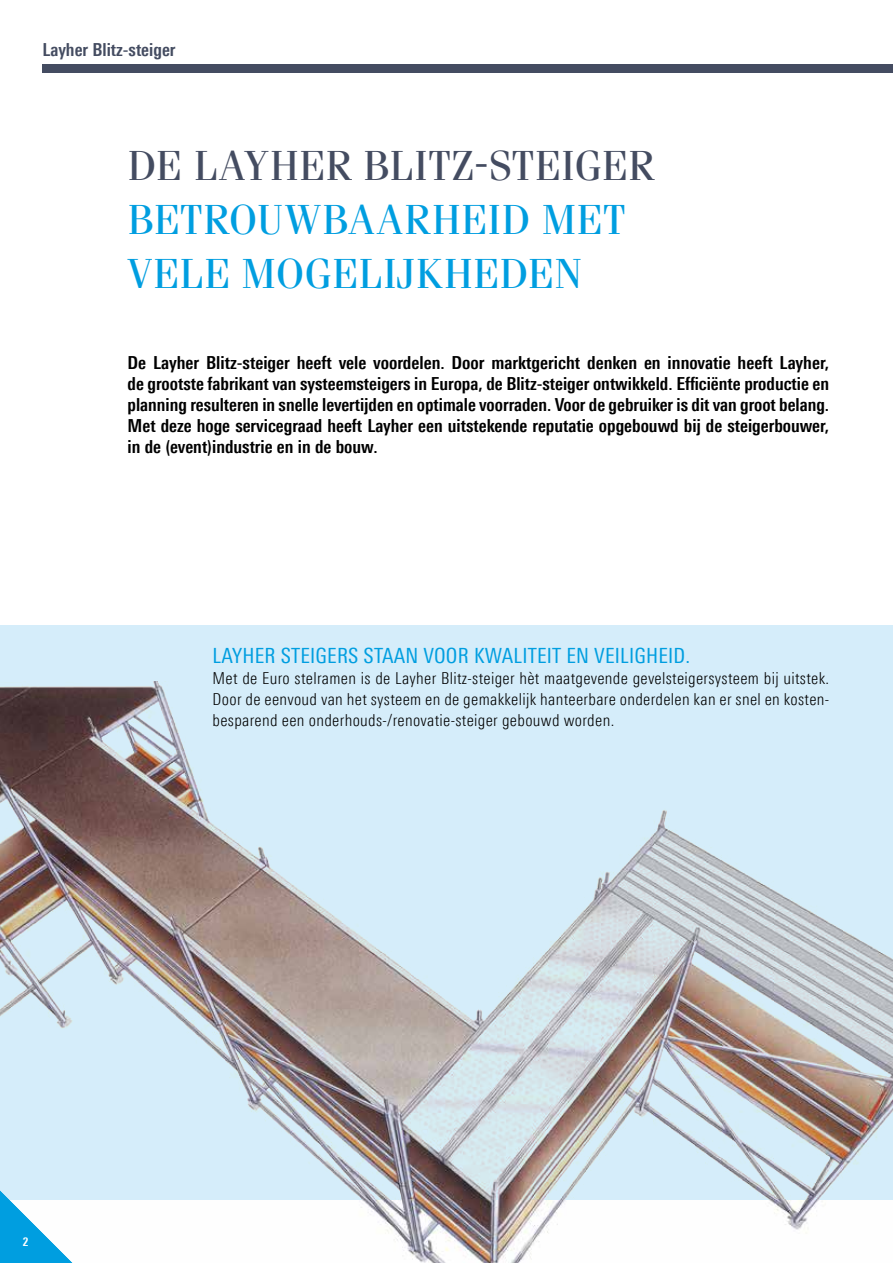
<style>
.page{position:relative;width:893px;height:1263px;background:#fff}
.page>*{position:absolute;margin:0;border:0;box-sizing:border-box;transform-origin:0 0}
.t1{font:42px/54px "Fenice Pro ITC";letter-spacing:.015em;color:#009ee0}
.t2{font:42px "Fenice Pro ITC";letter-spacing:.015em;color:#444c61}
.t3{font:21px "Linotype Univers 420 Cn";letter-spacing:.01em;color:#009ee0}
.t4{font:700 18px/21px "Linotype Univers 620 Cn";color:#000;text-align:justify}
.t5{font:700 18px "Linotype Univers 620 Cn";color:#444c61}
.t6{font:300 16.5px/21px "Linotype Univers 320 Cn";letter-spacing:.02em;color:#000;text-align:justify}
.t7{font:700 12px "Linotype Univers 620 Cn";color:#fff}
</style>
<div class="page">
<div style="left:0;top:625px;width:893px;height:574px;background:#d5edfa"></div>
<img style="left:0;top:681px;width:893px;height:582px">
<div style="left:43px;top:64px;width:850px;height:8px;background:#444c61"></div>
<p class="t5" style="left:43px;top:38px;width:135px">Layher Blitz-steiger</p>
<h1 class="t2" style="left:128px;top:140px;width:528px">DE LAYHER BLITZ-STEIGER</h1>
<h1 class="t1" style="left:128px;top:192px;width:499px">BETROUWBAARHEID MET<br>VELE MOGELIJKHEDEN</h1>
<p class="t4" style="left:128px;top:352px;width:703px">De Layher Blitz-steiger heeft vele voordelen. Door marktgericht denken en innovatie heeft Layher, de grootste fabrikant van systeemsteigers in Europa, de Blitz-steiger ontwikkeld. Efficiënte productie en planning resulteren in snelle levertijden en optimale voorraden. Voor de gebruiker is dit van groot belang.<br>Met deze hoge servicegraad heeft Layher een uitstekende reputatie opgebouwd bij de steigerbouwer, in de (event)industrie en in de bouw.</p>
<p class="t3" style="left:213px;top:643px;width:479px">LAYHER STEIGERS STAAN VOOR KWALITEIT EN VEILIGHEID.</p>
<p class="t6" style="left:213px;top:668px;width:618px">Met de Euro stelramen is de Layher Blitz-steiger hèt maatgevende gevelsteigersysteem bij uitstek.<br>Door de eenvoud van het systeem en de gemakkelijk hanteerbare onderdelen kan er snel en kosten&shy;besparend een onderhouds-/renovatie-steiger gebouwd worden.</p>
<p class="t7" style="left:23px;top:1235px;width:7px">2</p>
</div>
